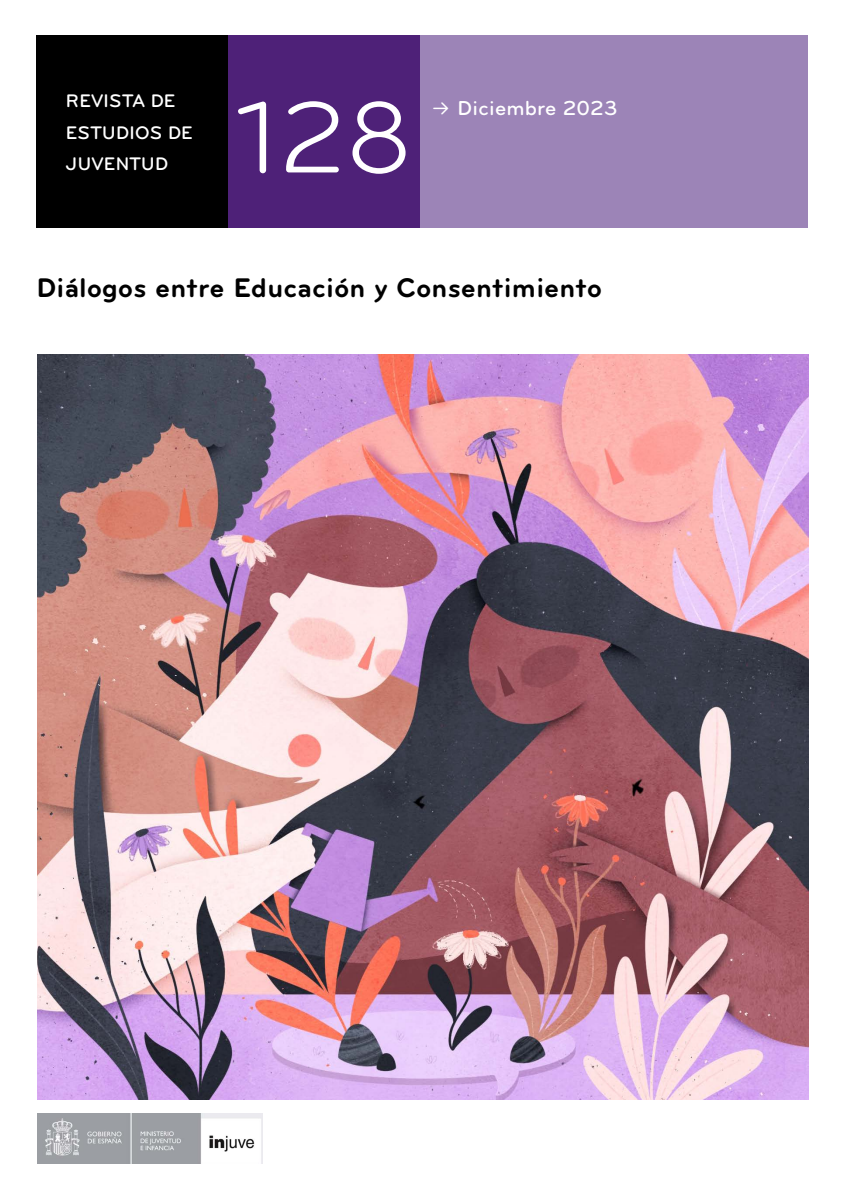
<style>
.page{position:relative;width:844px;height:1191px;background:#fff}
.page>*{position:absolute;margin:0;border:0;box-sizing:border-box;transform-origin:0 0}
.t1{font:105px "Bryant";color:#fff}
.t2{font:700 28px "Bryant";letter-spacing:.01em;color:#000}
.t3{font:500 21px "Bryant";letter-spacing:.01em;color:#fff}
.t4{font:500 18.9px/31.5px "Bryant";color:#fff}
</style>
<div class="page">
<img style="left:38px;top:1113px;width:224px;height:50px">
<div style="left:36px;top:35px;width:192px;height:192px;background:#000"></div>
<div style="left:228px;top:35px;width:192px;height:192px;background:#4e2178"></div>
<div style="left:420px;top:35px;width:387px;height:192px;background:#9c84b7"></div>
<img style="left:37px;top:355px;width:770px;height:744px">
<p class="t4" style="left:66px;top:85px;width:129px">REVISTA DE<br>ESTUDIOS DE<br>JUVENTUD</p>
<h1 class="t1" style="left:235px;top:79px;width:179px">128</h1>
<p class="t3" style="left:431px;top:96px;width:188px">≥ Diciembre 2023</p>
<p class="t2" style="left:36px;top:272px;width:567px">Diálogos entre Educación y Consentimiento</p>
</div>
